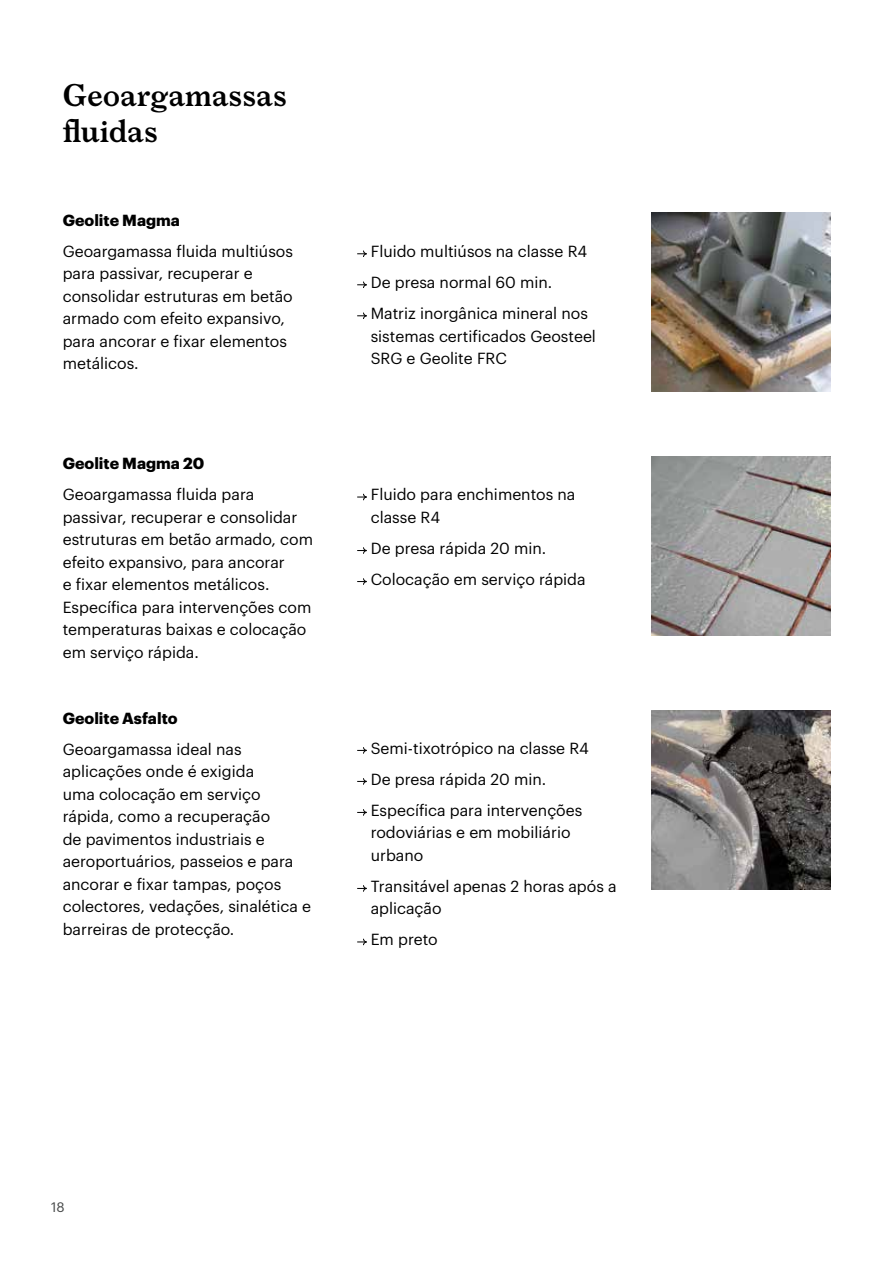
<style>
.page{position:relative;width:893px;height:1263px;background:#fff}
.page>*{position:absolute;margin:0;border:0;box-sizing:border-box;transform-origin:0 0}
.t1{font:600 30px/36px "Larish Neue";color:#000}
.t2{font:15.75px/22.5px "Graphik";color:#000}
.t3{font:700 15.75px "Graphik";color:#000}
.t4{font:13.5px "Graphik";color:#474949}
</style>
<div class="page">
<svg style="left:357px;top:250px;width:10px;height:7px"></svg>
<svg style="left:357px;top:281px;width:10px;height:7px"></svg>
<svg style="left:357px;top:312px;width:10px;height:7px"></svg>
<svg style="left:357px;top:493px;width:10px;height:8px"></svg>
<svg style="left:357px;top:547px;width:10px;height:7px"></svg>
<svg style="left:357px;top:578px;width:10px;height:7px"></svg>
<img style="left:652px;top:710px;width:178px;height:179px">
<svg style="left:357px;top:747px;width:10px;height:7px"></svg>
<svg style="left:357px;top:778px;width:10px;height:7px"></svg>
<svg style="left:357px;top:809px;width:10px;height:7px"></svg>
<svg style="left:357px;top:885px;width:10px;height:7px"></svg>
<svg style="left:357px;top:938px;width:10px;height:8px"></svg>
<img style="left:652px;top:457px;width:178px;height:178px">
<img style="left:652px;top:213px;width:178px;height:178px">
<h1 class="t1" style="left:63px;top:74px;width:226px">Geoargamassas fluidas</h1>
<p class="t3" style="left:63px;top:208px;width:119px">Geolite Magma</p>
<p class="t2" style="left:63px;top:238px;width:232px">Geoargamassa fluida multiúsos para passivar, recuperar e consolidar estruturas em betão armado com efeito expansivo, para ancorar e fixar elementos metálicos.</p>
<p class="t2" style="left:371px;top:234px;width:219px;line-height:31px">Fluido multiúsos na classe R4<br>De presa normal 60 min.<br>Matriz inorgânica mineral nos</p>
<p class="t2" style="left:371px;top:323px;width:227px">sistemas certificados Geosteel<br>SRG e Geolite FRC</p>
<p class="t3" style="left:63px;top:451px;width:143px">Geolite Magma 20</p>
<p class="t2" style="left:63px;top:482px;width:252px">Geoargamassa fluida para passivar, recuperar e consolidar estruturas em betão armado, com efeito expansivo, para ancorar<br>e fixar elementos metálicos.<br>Específica para intervenções com temperaturas baixas e colocação em serviço rápida.</p>
<p class="t3" style="left:63px;top:706px;width:116px">Geolite Asfalto</p>
<p class="t2" style="left:63px;top:736px;width:250px">Geoargamassa ideal nas aplicações onde é exigida<br>uma colocação em serviço rápida, como a recuperação<br>de pavimentos industriais e aeroportuários, passeios e para ancorar e fixar tampas, poços colectores, vedações, sinalética e barreiras de protecção.</p>
<p class="t2" style="left:371px;top:482px;width:206px">Fluido para enchimentos na classe R4</p>
<p class="t2" style="left:371px;top:531px;width:216px;line-height:31px">De presa rápida 20 min.<br>Colocação em serviço rápida</p>
<p class="t2" style="left:371px;top:731px;width:220px;line-height:31px">Semi-tixotrópico na classe R4<br>De presa rápida 20 min.<br>Específica para intervenções</p>
<p class="t2" style="left:371px;top:820px;width:201px">rodoviárias e em mobiliário urbano</p>
<p class="t2" style="left:371px;top:873px;width:247px">Transitável apenas 2 horas após a aplicação</p>
<p class="t2" style="left:371px;top:927px;width:69px">Em preto</p>
<p class="t4" style="left:51px;top:1197px;width:15px">18</p>
</div>
